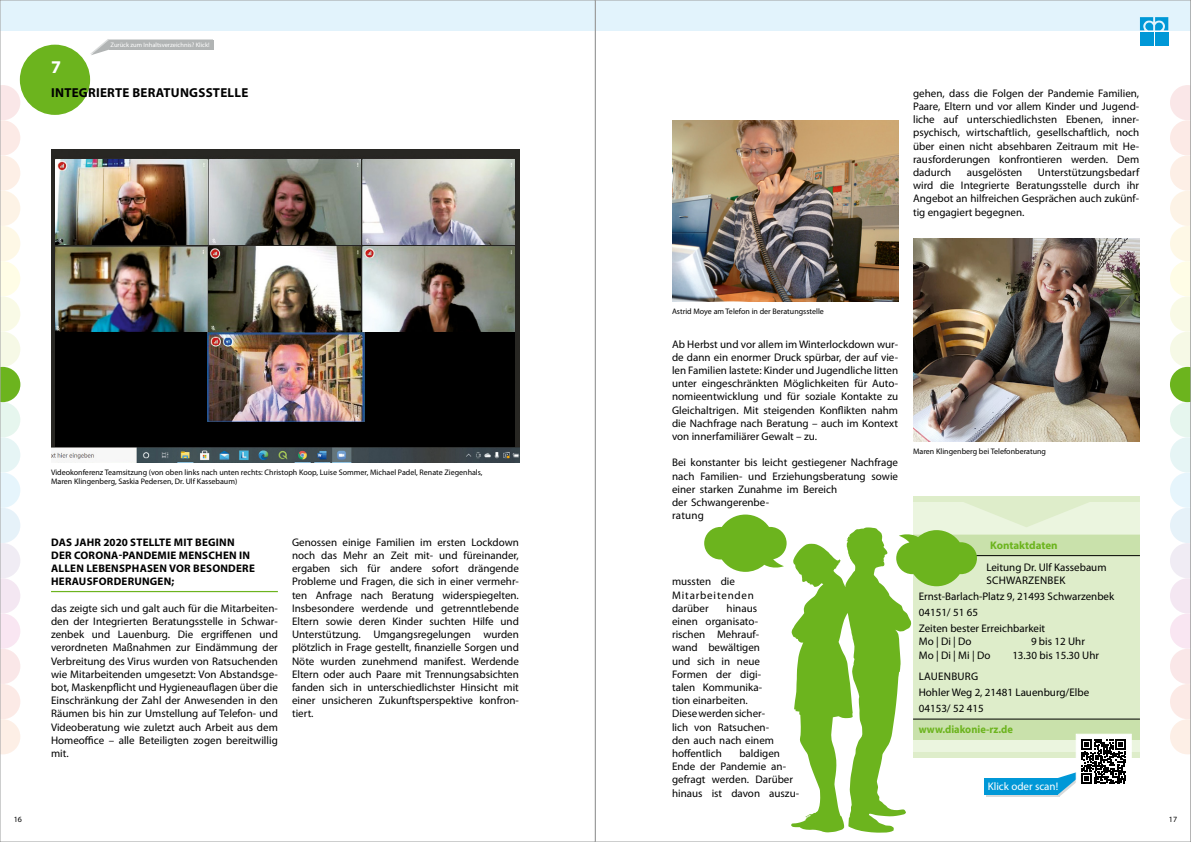
<style>
.page{position:relative;width:1191px;height:842px;background:#fff}
.page>*{position:absolute;margin:0;border:0;box-sizing:border-box;transform-origin:0 0}
.t1{font:700 18px "Myriad Pro";color:#fff}
.t2{font:700 13px "Myriad Pro";letter-spacing:.02em;color:#000}
.t3{font:11px/13.2px "Myriad Pro";color:#000}
.t4{font:700 11px/13.2px "Myriad Pro";letter-spacing:.02em;color:#000}
.t5{font:700 11px "Myriad Pro";color:#6cb41e;scale:.95 1}
.t6{font:11px "Myriad Pro";color:#fff}
.t7{font:700 11px "Myriad Pro";color:#6cb41e}
.t8{font:8px/9.6px "Myriad Pro";color:#000}
.t9{font:6.5px "Myriad Pro";color:#fff}
</style>
<div class="page">
<img style="left:2px;top:2px;width:1187px;height:831px">
<h1 class="t1" style="left:51px;top:55px;width:11px">7</h1>
<p class="t9" style="left:110px;top:41px;width:101px">Zurück zum Inhaltsverzeichnis? Klick!</p>
<p class="t2" style="left:51px;top:84px;width:199px">INTEGRIERTE BERATUNGSSTELLE</p>
<p class="t8" style="left:51px;top:467px;width:433px">Videokonferenz Teamsitzung (von oben links nach unten rechts: Christoph Koop, Luise Sommer, Michael Padel, Renate Ziegenhals,<br>Maren Klingenberg, Saskia Pedersen, Dr. Ulf Kassebaum)</p>
<p class="t4" style="left:51px;top:535px;width:205px">DAS JAHR 2020 STELLTE MIT BEGINN<br>DER CORONA-PANDEMIE MENSCHEN IN<br>ALLEN LEBENSPHASEN VOR BESONDERE<br>HERAUSFORDERUNGEN;</p>
<p class="t3" style="left:51px;top:601px;width:228px;text-align:justify">das zeigte sich und galt auch für die Mitarbeiten&shy;den der Integrierten Beratungsstelle in Schwar&shy;zenbek und Lauenburg. Die ergriffenen und verordneten Maßnahmen zur Eindämmung der Verbreitung des Virus wurden von Ratsuchenden wie Mitarbeitenden umgesetzt: Von Abstandsge&shy;bot, Maskenpflicht und Hygieneauflagen über die Einschränkung der Zahl der Anwesenden in den Räumen bis hin zur Umstellung auf Telefon- und Videoberatung wie zuletzt auch Arbeit aus dem Homeoffice – alle Beteiligten zogen bereitwillig mit.</p>
<p class="t3" style="left:292px;top:535px;width:228px;text-align:justify">Genossen einige Familien im ersten Lockdown noch das Mehr an Zeit mit- und füreinander, ergaben sich für andere sofort drängende Probleme und Fragen, die sich in einer vermehr&shy;ten Anfrage nach Beratung widerspiegelten.<br>Insbesondere werdende und getrenntlebende Eltern sowie deren Kinder suchten Hilfe und Unterstützung. Umgangsregelungen wurden plötzlich in Frage gestellt, finanzielle Sorgen und Nöte wurden zunehmend manifest. Werdende Eltern oder auch Paare mit Trennungsabsichten fanden sich in unterschiedlichster Hinsicht mit einer unsicheren Zukunftsperspektive konfron&shy;tiert.</p>
<p class="t3" style="left:913px;top:86px;width:228px;text-align:justify">gehen, dass die Folgen der Pandemie Familien, Paare, Eltern und vor allem Kinder und Jugend&shy;liche auf unterschiedlichsten Ebenen, inner&shy;psychisch, wirtschaftlich, gesellschaftlich, noch über einen nicht absehbaren Zeitraum mit He&shy;rausforderungen konfrontieren werden. Dem dadurch</p>
<p class="t3" style="left:913px;top:166px;width:228px;text-align:justify;text-indent:125px">Unterstützungsbedarf wird die Integrierte Beratungsstelle durch ihr Angebot an hilfreichen Gesprächen auch zukünf&shy;tig engagiert begegnen.</p>
<p class="t3" style="left:966px;top:166px;width:57px">ausgelösten</p>
<p class="t8" style="left:672px;top:306px;width:153px">Astrid Moye am Telefon in der Beratungsstelle</p>
<p class="t3" style="left:672px;top:337px;width:228px;text-align:justify">Ab Herbst und vor allem im Winterlockdown wur&shy;de dann ein enormer Druck spürbar, der auf vie&shy;len Familien lastete: Kinder und Jugendliche litten unter eingeschränkten Möglichkeiten für Auto&shy;nomieentwicklung und für soziale Kontakte zu Gleichaltrigen. Mit steigenden Konflikten nahm die Nachfrage nach Beratung – auch im Kontext von innerfamiliärer Gewalt – zu.</p>
<p class="t3" style="left:672px;top:456px;width:228px">Bei konstanter bis leicht gestiegener Nachfrage nach Familien- und Erziehungsberatung sowie einer starken Zunahme im Bereich<br>der Schwangerenbe-<br>ratung</p>
<p class="t3" style="left:672px;top:575px;width:83px">mussten die<br>Mitarbeitenden darüber</p>
<p class="t3" style="left:672px;top:601px;width:103px;text-indent:54px">hinaus einen organisato&shy;rischen Mehrauf&shy;wand bewältigen und sich in neue<br>Formen der digi&shy;talen Kommunika&shy;tion einarbeiten.<br>Diese werden sicher&shy;lich von Ratsuchen&shy;den auch nach einem hoffentlich</p>
<p class="t3" style="left:672px;top:746px;width:129px;text-indent:67px">baldigen<br>Ende der Pandemie an&shy;gefragt werden. Darüber hinaus ist davon auszu-</p>
<p class="t8" style="left:913px;top:446px;width:134px">Maren Klingenberg bei Telefonberatung</p>
<p class="t7" style="left:990px;top:538px;width:69px">Kontaktdaten</p>
<p class="t3" style="left:986px;top:560px;width:122px">Leitung Dr. Ulf Kassebaum<br>SCHWARZENBEK</p>
<p class="t3" style="left:918px;top:588px;width:197px;line-height:16px">Ernst-Barlach-Platz 9, 21493 Schwarzenbek<br>04151/ 51 65<br>Zeiten bester Erreichbarkeit</p>
<p class="t3" style="left:918px;top:635px;width:54px">Mo | Di | Do</p>
<p class="t3" style="left:1031px;top:635px;width:55px">9 bis 12 Uhr</p>
<p class="t3" style="left:918px;top:648px;width:73px">Mo | Di | Mi | Do</p>
<p class="t3" style="left:1012px;top:648px;width:88px">13.30 bis 15.30 Uhr</p>
<p class="t3" style="left:918px;top:668px;width:172px;line-height:16px">LAUENBURG<br>Hohler Weg 2, 21481 Lauenburg/Elbe<br>04153/ 52 415</p>
<p class="t5" style="left:918px;top:722px;width:101px">www.diakonie-rz.de</p>
<p class="t6" style="left:987px;top:780px;width:72px">Klick oder scan!</p>
<p class="t8" style="left:14px;top:815px;width:10px">16</p>
<p class="t8" style="left:1168px;top:815px;width:10px">17</p>
</div>
